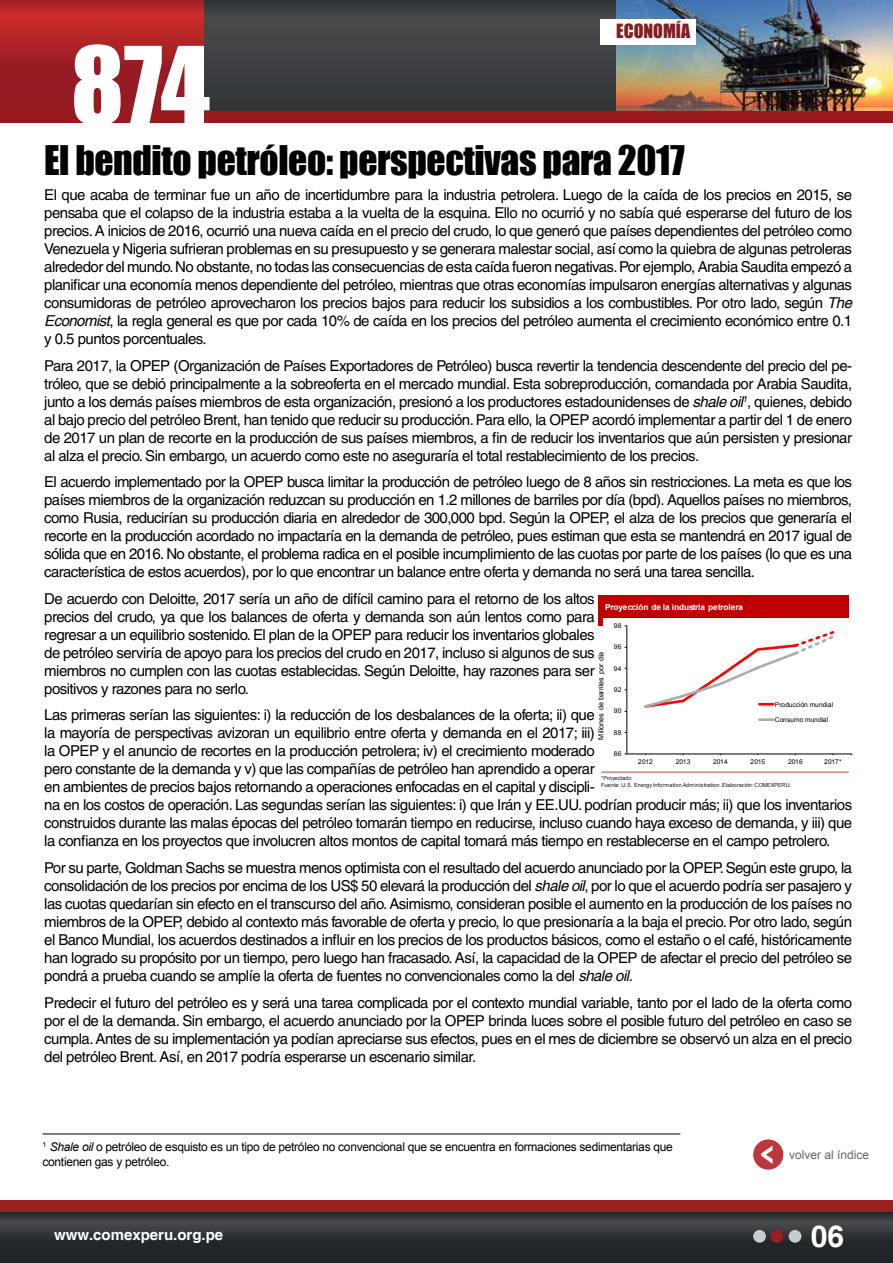
<style>
.page{position:relative;width:893px;height:1263px;background:#fff}
.page>*{position:absolute;margin:0;border:0;box-sizing:border-box;transform-origin:0 0}
.t1{font:99px "Impact";color:#fff}
.t2{font:37.5px "Impact";letter-spacing:-.01em;color:#000}
.t3{font:700 30px "Helvetica";color:#fff}
.t4{font:18px "Impact";color:#831f21}
.t5{font:15px/18px "Helvetica";letter-spacing:-.035em;color:#000;text-align:justify}
.t6{font:700 15px "Helvetica";color:#fff}
.t7{font:12px/14.4px "Arial";letter-spacing:-.025em;color:#000}
.t8{font:12px "Arial";color:#636465}
.t9{font:700 8.4px "Arial";letter-spacing:-.02em;color:#fff}
.t10{font:7.2px "Arial";letter-spacing:-.015em;color:#000}
.t11{font:6.6px "Arial";letter-spacing:.025em;color:#000}
.t12{font:6.6px "Arial";color:#000}
.t13{font:5.55px/6.8px "Arial";letter-spacing:.025em;color:#1d1d1b}
.s1{font-style:italic}
</style>
<div class="page">
<div style="left:200px;top:0;width:693px;height:123px;background:#3d3f41"></div>
<img style="left:616px;top:0;width:277px;height:111px">
<svg style="left:0;top:1212px;width:893px;height:51px;background:#2d3033"></svg>
<div style="left:0;top:1200px;width:893px;height:12px;background:#9b1f21"></div>
<div style="left:753px;top:1230px;width:13px;height:13px;background:#c9cccc;border-radius:50%"></div>
<div style="left:771px;top:1230px;width:12px;height:13px;background:#9b1f21;border-radius:50%"></div>
<div style="left:789px;top:1230px;width:12px;height:13px;background:#c9cccc;border-radius:50%"></div>
<div style="left:753px;top:1139px;width:30px;height:31px;background:#bf363d;border-radius:50%"></div>
<svg style="left:761px;top:1146px;width:11px;height:18px"></svg>
<svg style="left:0;top:0;width:203px;height:111px;background:#a72026"></svg>
<div style="left:0;top:111px;width:893px;height:12px;background:#991a1c"></div>
<div style="left:600px;top:19px;width:96px;height:25px;background:#fff"></div>
<hr style="left:43px;top:1134px;width:637px;height:1px;background:#000">
<div style="left:599px;top:595px;width:250px;height:23px;background:#c00000"></div>
<hr style="left:601px;top:772px;width:248px;height:1px;background:#ce3b3b">
<hr style="left:598px;top:595px;width:4px;height:30px;background:#c00000">
<hr style="left:626px;top:626px;width:1px;height:128px;background:#000">
<hr style="left:627px;top:753px;width:225px;height:1px;background:#000">
<svg style="left:644px;top:631px;width:191px;height:77px"></svg>
<hr style="left:759px;top:718px;width:14px;height:3px;background:#afabab">
<h1 class="t1" style="left:71px;top:8px;width:141px">874</h1>
<p class="t4" style="left:616px;top:17px;width:76px">ECONOMÍA</p>
<h2 class="t2" style="left:44px;top:131px;width:642px">El bendito petróleo: perspectivas para 2017</h2>
<p class="t5" style="left:44px;top:186px;width:809px">El que acaba de terminar fue un año de incertidumbre para la industria petrolera. Luego de la caída de los precios en 2015, se pensaba que el colapso de la industria estaba a la vuelta de la esquina. Ello no ocurrió y no sabía qué esperarse del futuro de los precios. A inicios de 2016, ocurrió una nueva caída en el precio del crudo, lo que generó que países dependientes del petróleo como Venezuela y Nigeria sufrieran problemas en su presupuesto y se generara malestar social, así como la quiebra de algunas petroleras alrededor del mundo. No obstante, no todas las consecuencias de esta caída fueron negativas. Por ejemplo, Arabia Saudita empezó a planificar una economía menos dependiente del petróleo, mientras que otras economías impulsaron energías alternativas y algunas consumidoras de petróleo aprovecharon los precios bajos para reducir los subsidios a los combustibles. Por otro lado, según <span class="s1">The Economist</span>, la regla general es que por cada 10% de caída en los precios del petróleo aumenta el crecimiento económico entre 0.1 y 0.5 puntos porcentuales.</p>
<p class="t5" style="left:44px;top:357px;width:809px">Para 2017, la OPEP (Organización de Países Exportadores de Petróleo) busca revertir la tendencia descendente del precio del pe&shy;tróleo, que se debió principalmente a la sobreoferta en el mercado mundial. Esta sobreproducción, comandada por Arabia Saudita, junto a los demás países miembros de esta organización, presionó a los productores estadounidenses de <span class="s1">shale oil</span><sup>1</sup>, quienes, debido al bajo precio del petróleo Brent, han tenido que reducir su producción. Para ello, la OPEP acordó implementar a partir del 1 de enero de 2017 un plan de recorte en la producción de sus países miembros, a fin de reducir los inventarios que aún persisten y presionar al alza el precio. Sin embargo, un acuerdo como este no aseguraría el total restablecimiento de los precios.</p>
<p class="t5" style="left:44px;top:473px;width:809px">El acuerdo implementado por la OPEP busca limitar la producción de petróleo luego de 8 años sin restricciones. La meta es que los países miembros de la organización reduzcan su producción en 1.2 millones de barriles por día (bpd). Aquellos países no miembros, como Rusia, reducirían su producción diaria en alrededor de 300,000 bpd. Según la OPEP, el alza de los precios que generaría el recorte en la producción acordado no impactaría en la demanda de petróleo, pues estiman que esta se mantendrá en 2017 igual de sólida que en 2016. No obstante, el problema radica en el posible incumplimiento de las cuotas por parte de los países (lo que es una característica de estos acuerdos), por lo que encontrar un balance entre oferta y demanda no será una tarea sencilla.</p>
<p class="t5" style="left:44px;top:590px;width:552px">De acuerdo con Deloitte, 2017 sería un año de difícil camino para el retorno de los altos precios del crudo, ya que los balances de oferta y demanda son aún lentos como para regresar a un equilibrio sostenido. El plan de la OPEP para reducir los inventarios globales de petróleo serviría de apoyo para los precios del crudo en 2017, incluso si algunos de sus miembros no cumplen con las cuotas establecidas. Según Deloitte, hay razones para ser positivos y razones para no serlo.</p>
<p class="t5" style="left:44px;top:706px;width:809px;text-align:left">Las primeras serían las siguientes: i) la reducción de los desbalances de la oferta; ii) que<br>la mayoría de perspectivas avizoran un equilibrio entre oferta y demanda en el 2017; iii)<br>la OPEP y el anuncio de recortes en la producción petrolera; iv) el crecimiento moderado<br>pero constante de la demanda y v) que las compañías de petróleo han aprendido a operar<br>en ambientes de precios bajos retornando a operaciones enfocadas en el capital y discipli-<br>na en los costos de operación. Las segundas serían las siguientes: i) que Irán y EE.UU. podrían producir más; ii) que los inventarios construidos durante las malas épocas del petróleo tomarán tiempo en reducirse, incluso cuando haya exceso de demanda, y iii) que la confianza en los proyectos que involucren altos montos de capital tomará más tiempo en restablecerse en el campo petrolero.</p>
<p class="t5" style="left:44px;top:859px;width:809px">Por su parte, Goldman Sachs se muestra menos optimista con el resultado del acuerdo anunciado por la OPEP. Según este grupo, la consolidación de los precios por encima de los US$ 50 elevará la producción del <span class="s1">shale oil</span>, por lo que el acuerdo podría ser pasajero y las cuotas quedarían sin efecto en el transcurso del año. Asimismo, consideran posible el aumento en la producción de los países no miembros de la OPEP, debido al contexto más favorable de oferta y precio, lo que presionaría a la baja el precio. Por otro lado, según el Banco Mundial, los acuerdos destinados a influir en los precios de los productos básicos, como el estaño o el café, históricamente han logrado su propósito por un tiempo, pero luego han fracasado. Así, la capacidad de la OPEP de afectar el precio del petróleo se pondrá a prueba cuando se amplíe la oferta de fuentes no convencionales como la del <span class="s1">shale oil.</span></p>
<p class="t5" style="left:44px;top:993px;width:809px">Predecir el futuro del petróleo es y será una tarea complicada por el contexto mundial variable, tanto por el lado de la oferta como por el de la demanda. Sin embargo, el acuerdo anunciado por la OPEP brinda luces sobre el posible futuro del petróleo en caso se cumpla. Antes de su implementación ya podían apreciarse sus efectos, pues en el mes de diciembre se observó un alza en el precio del petróleo Brent. Así, en 2017 podría esperarse un escenario similar.</p>
<p class="t9" style="left:605px;top:602px;width:140px">Proyección de la industria petrolera</p>
<p class="t11" style="left:614px;top:621px;width:9px">98</p>
<p class="t11" style="left:614px;top:643px;width:9px">96</p>
<p class="t10" style="left:596px;top:739px;width:89px;rotate:-90deg">Millones de barriles por día</p>
<p class="t11" style="left:614px;top:664px;width:9px">94</p>
<p class="t11" style="left:614px;top:685px;width:9px">92</p>
<p class="t12" style="left:775px;top:700px;width:60px">Producción mundial</p>
<p class="t11" style="left:775px;top:715px;width:55px">Consumo mundial</p>
<p class="t11" style="left:614px;top:707px;width:9px">90</p>
<p class="t11" style="left:614px;top:728px;width:9px">88</p>
<p class="t11" style="left:614px;top:749px;width:9px">86</p>
<p class="t11" style="left:638px;top:757px;width:16px">2012</p>
<p class="t11" style="left:676px;top:757px;width:16px">2013</p>
<p class="t11" style="left:713px;top:757px;width:16px">2014</p>
<p class="t11" style="left:750px;top:757px;width:16px">2015</p>
<p class="t11" style="left:788px;top:757px;width:16px">2016</p>
<p class="t11" style="left:824px;top:757px;width:19px">2017*</p>
<p class="t13" style="left:601px;top:775px;width:192px">*Proyectado<br>Fuente: U.S. Energy Information Administration.Elaboración:COMEXPERU.</p>
<p class="t7" style="left:43px;top:1140px;width:632px"><sup>1</sup> <span class="s1">Shale oil</span> o petróleo de esquisto es un tipo de petróleo no convencional que se encuentra en formaciones sedimentarias que contienen gas y petróleo.</p>
<p class="t6" style="left:54px;top:1226px;width:171px">www.comexperu.org.pe</p>
<p class="t8" style="left:789px;top:1147px;width:82px">volver al índice</p>
<h3 class="t3" style="left:811px;top:1218px;width:35px">06</h3>
</div>
